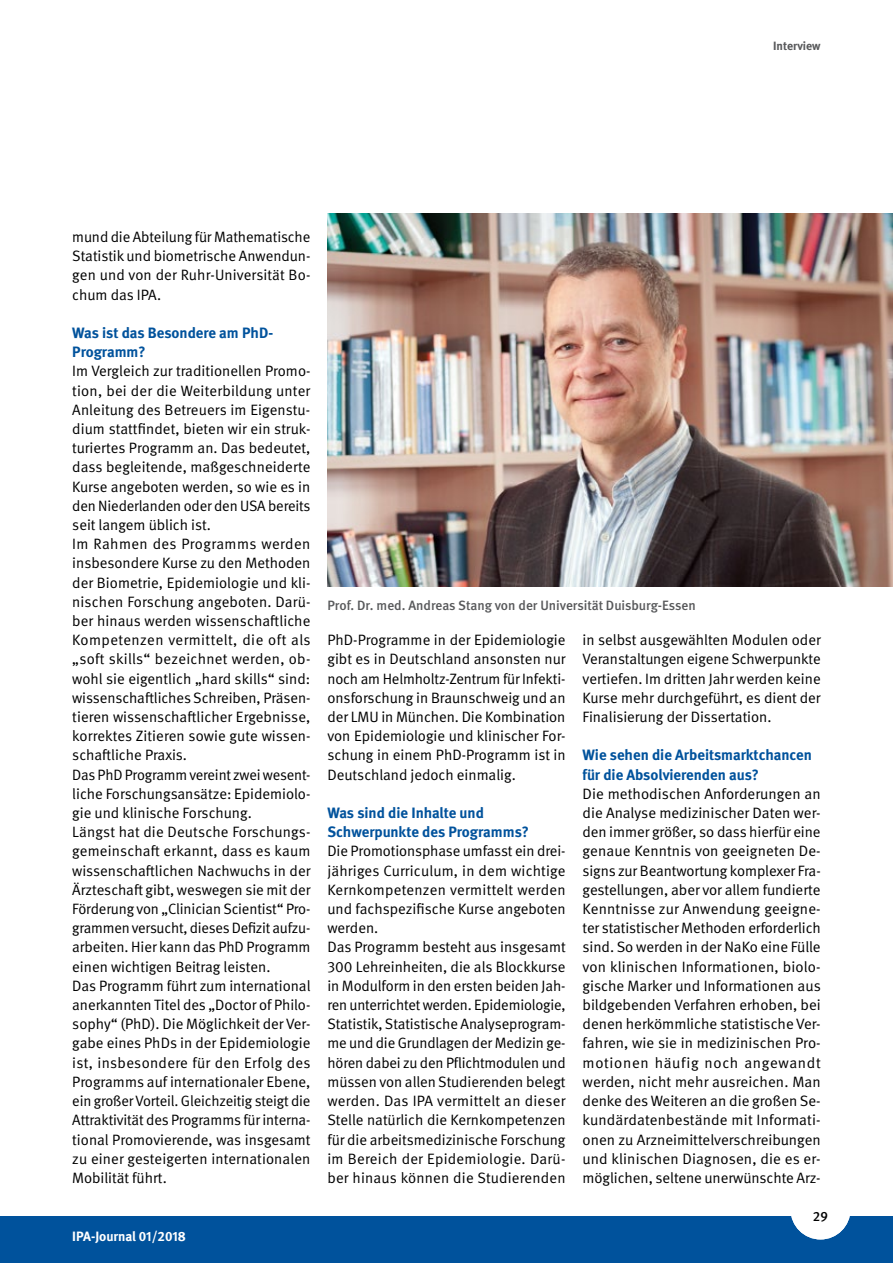
<style>
.page{position:relative;width:893px;height:1263px;background:#fff}
.page>*{position:absolute;margin:0;border:0;box-sizing:border-box;transform-origin:0 0}
.t1{font:15px/19.2px "DGUV Meta";color:#000;text-align:justify}
.t2{font:700 15px/19.2px "DGUV Meta";color:#00529c}
.t3{font:500 13.5px "DGUV Meta";color:#58595b}
.t4{font:700 13.5px "DGUV Meta";letter-spacing:-.005em;color:#fff}
.t5{font:500 13.5px "DGUV Meta";color:#000}
.t6{font:700 12px "DGUV Meta";color:#58595b}
</style>
<div class="page">
<div style="left:0;top:1216px;width:893px;height:47px;background:#00529c"></div>
<div style="left:791px;top:1179px;width:59px;height:60px;background:#fff;border-radius:50%"></div>
<img style="left:328px;top:214px;width:565px;height:373px">
<p class="t6" style="left:773px;top:39px;width:49px">Interview</p>
<p class="t1" style="left:72px;top:228px;width:240px">mund die Abteilung für Mathematische Statistik und biometrische Anwendun&shy;gen und von der Ruhr-Universität Bo&shy;chum das IPA.</p>
<p class="t2" style="left:72px;top:324px;width:202px">Was ist das Besondere am PhD-<br>Programm?</p>
<p class="t1" style="left:72px;top:362px;width:240px;text-align:left">Im Vergleich zur traditionellen Promo&shy;tion, bei der die Weiterbildung unter Anleitung des Betreuers im Eigenstu&shy;dium stattfindet, bieten wir ein struk&shy;turiertes Programm an. Das bedeutet, dass begleitende, maßgeschneiderte Kurse angeboten werden, so wie es in den Niederlanden oder den USA bereits seit langem üblich ist.<br>Im Rahmen des Programms werden insbesondere Kurse zu den Methoden der Biometrie, Epidemiologie und kli&shy;nischen Forschung angeboten. Darü&shy;ber hinaus werden wissenschaftliche Kompetenzen vermittelt, die oft als „soft skills“ bezeichnet werden, ob&shy;wohl sie eigentlich „hard skills“ sind: wissenschaftliches Schreiben, Präsen&shy;tieren wissenschaftlicher Ergebnisse, korrektes Zitieren sowie gute wissen&shy;schaftliche Praxis.<br>Das PhD Programm vereint zwei wesent&shy;liche Forschungsansätze: Epidemiolo&shy;gie und klinische Forschung.<br>Längst hat die Deutsche Forschungs&shy;gemeinschaft erkannt, dass es kaum wissenschaftlichen Nachwuchs in der Ärzteschaft gibt, weswegen sie mit der Förderung von „Clinician Scientist“ Pro&shy;grammen versucht, dieses Defizit aufzu&shy;arbeiten. Hier kann das PhD Programm einen wichtigen Beitrag leisten.<br>Das Programm führt zum international anerkannten Titel des „Doctor of Philo&shy;sophy“ (PhD). Die Möglichkeit der Ver&shy;gabe eines PhDs in der Epidemiologie ist, insbesondere für den Erfolg des Programms auf internationaler Ebene, ein großer Vorteil. Gleichzeitig steigt die Attraktivität des Programms für interna&shy;tional Promovierende, was insgesamt zu einer gesteigerten internationalen Mobilität führt.</p>
<p class="t4" style="left:72px;top:1228px;width:115px">IPA-Journal 01/2018</p>
<p class="t3" style="left:327px;top:597px;width:370px">Prof. Dr. med. Andreas Stang von der Universität Duisburg-Essen</p>
<p class="t1" style="left:327px;top:631px;width:240px">PhD-Programme in der Epidemiologie gibt es in Deutschland ansonsten nur noch am Helmholtz-Zentrum für Infekti&shy;onsforschung in Braunschweig und an der LMU in München. Die Kombination von Epidemiologie und klinischer For&shy;schung in einem PhD-Programm ist in Deutschland jedoch einmalig.</p>
<p class="t2" style="left:327px;top:804px;width:203px">Was sind die Inhalte und<br>Schwerpunkte des Programms?</p>
<p class="t1" style="left:327px;top:842px;width:240px;text-align:left">Die Promotionsphase umfasst ein drei&shy;jähriges Curriculum, in dem wichtige Kernkompetenzen vermittelt werden und fachspezifische Kurse angeboten werden.<br>Das Programm besteht aus insgesamt 300 Lehreinheiten, die als Blockkurse in Modulform in den ersten beiden Jah&shy;ren unterrichtet werden. Epidemiologie, Statistik, Statistische Analyseprogram&shy;me und die Grundlagen der Medizin ge&shy;hören dabei zu den Pflichtmodulen und müssen von allen Studierenden belegt werden. Das IPA vermittelt an dieser Stelle natürlich die Kernkompetenzen für die arbeitsmedizinische Forschung im Bereich der Epidemiologie. Darü&shy;ber hinaus können die Studierenden</p>
<p class="t1" style="left:583px;top:631px;width:240px">in selbst ausgewählten Modulen oder Veranstaltungen eigene Schwerpunkte vertiefen. Im dritten Jahr werden keine Kurse mehr durchgeführt, es dient der Finalisierung der Dissertation.</p>
<p class="t2" style="left:583px;top:746px;width:231px">Wie sehen die Arbeitsmarktchancen für die Absolvierenden aus?</p>
<p class="t1" style="left:583px;top:784px;width:240px">Die methodischen Anforderungen an die Analyse medizinischer Daten wer&shy;den immer größer, so dass hierfür eine genaue Kenntnis von geeigneten De&shy;signs zur Beantwortung komplexer Fra&shy;gestellungen, aber vor allem fundierte Kenntnisse zur Anwendung geeigne&shy;ter statistischer Methoden erforderlich sind. So werden in der NaKo eine Fülle von klinischen Informationen, biolo&shy;gische Marker und Informationen aus bildgebenden Verfahren erhoben, bei denen herkömmliche statistische Ver&shy;fahren, wie sie in medizinischen Pro&shy;motionen häufig noch angewandt werden, nicht mehr ausreichen. Man denke des Weiteren an die großen Se&shy;kundärdatenbestände mit Informati&shy;onen zu Arzneimittelverschreibungen und klinischen Diagnosen, die es er&shy;möglichen, seltene unerwünschte Arz-</p>
<p class="t5" style="left:813px;top:1209px;width:17px">29</p>
</div>
